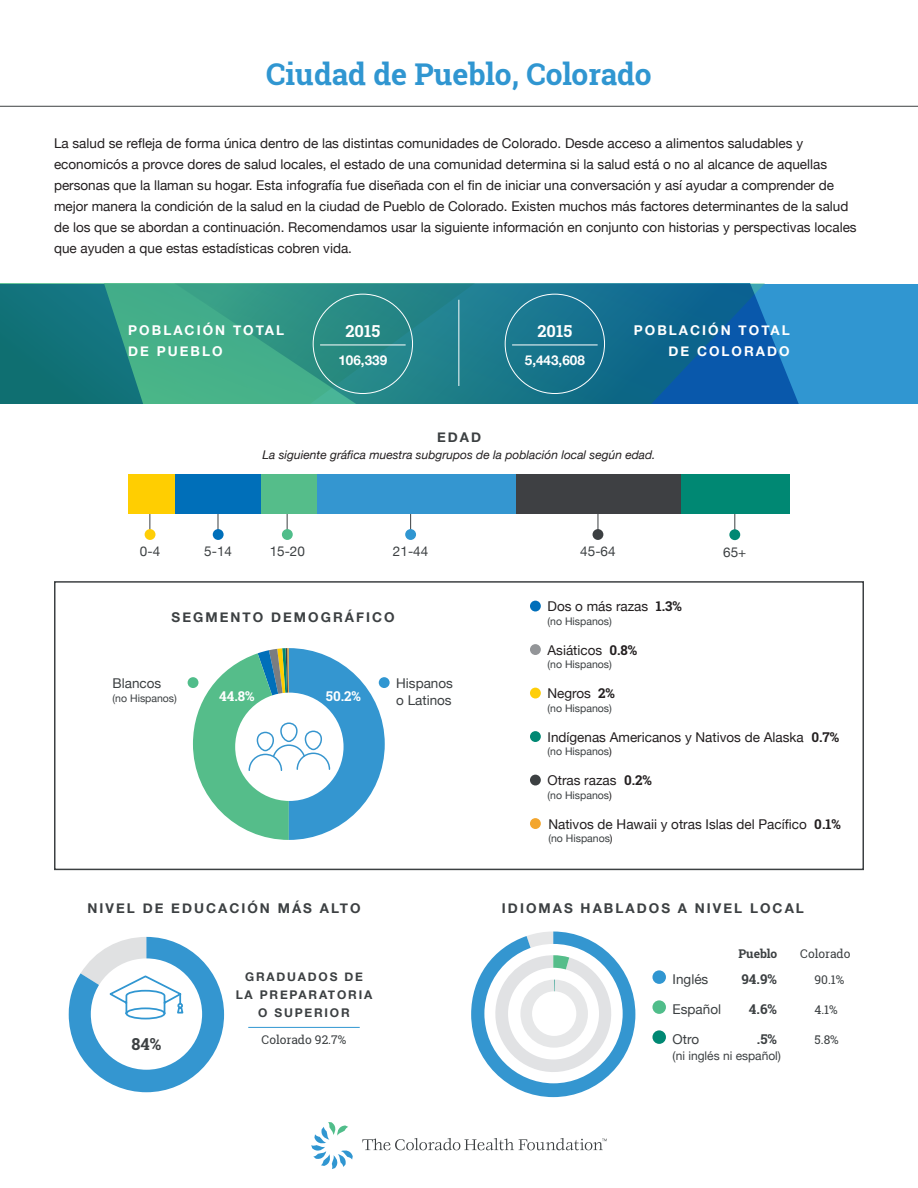
<style>
.page{position:relative;width:918px;height:1188px;background:#fff}
.page>*{position:absolute;margin:0;border:0;box-sizing:border-box;transform-origin:0 0}
.t1{font:700 30px "Roboto Slab";color:#3096d1}
.t2{font:700 16.5px "Roboto Slab";color:#fff}
.t3{font:700 16.5px "Roboto Slab";color:#3c4042}
.t4{font:13.5px/21px "Helvetica Neue";color:#231f20}
.Brand_Book__Intro_Pa{font:700 13.5px "Helvetica Neue";letter-spacing:.15em;color:#3c4042}
.t5{font:13.5px/16.5px "Helvetica Neue";color:#3c4042}
.Brand_Book__Intro_Pa-2{font:700 13.5px/21px "Helvetica Neue";letter-spacing:.15em;color:#fff}
.t6{font:700 13.5px "Roboto Slab";color:#3c4042}
.t7{font:700 13.5px "Roboto Slab";color:#fff}
.Brand_Book__Intro_Pa-3{font:italic 12px "Helvetica Neue";color:#231f20}
.Brand_Book__Intro_Pa-4{font:700 12px/18px "Helvetica Neue";letter-spacing:.15em;color:#3c4042;text-align:center}
.t8{font:12px "Roboto Slab";color:#3c4042}
.t9{font:12px "Helvetica Neue";color:#3c4042}
.t10{font:700 12px "Roboto Slab";color:#3c4042}
.t11{font:10.5px "Helvetica Neue";color:#3c4042}
.s1{font-family:"Roboto Slab";font-weight:700}
.s2{color:#231f20}
</style>
<div class="page">
<div style="left:54px;top:581px;width:810px;height:289px;border:2px solid #3c4042"></div>
<svg style="left:193px;top:648px;width:192px;height:192px"></svg>
<div style="left:530px;top:601px;width:11px;height:10px;background:#006fba;border-radius:50%"></div>
<div style="left:530px;top:644px;width:11px;height:11px;background:#939598;border-radius:50%"></div>
<div style="left:530px;top:688px;width:11px;height:10px;background:#fece08;border-radius:50%"></div>
<div style="left:530px;top:731px;width:11px;height:11px;background:#008873;border-radius:50%"></div>
<div style="left:530px;top:775px;width:11px;height:10px;background:#3c4042;border-radius:50%"></div>
<div style="left:530px;top:818px;width:11px;height:11px;background:#f3a62e;border-radius:50%"></div>
<div style="left:188px;top:677px;width:10px;height:11px;background:#50bd8a;border-radius:50%"></div>
<div style="left:379px;top:677px;width:11px;height:11px;background:#3096d1;border-radius:50%"></div>
<svg style="left:311px;top:1122px;width:42px;height:47px"></svg>
<svg style="left:362px;top:1138px;width:245px;height:12px"></svg>
<svg style="left:150px;top:514px;width:1px;height:15px"></svg>
<div style="left:145px;top:529px;width:10px;height:11px;background:#fece08;border-radius:50%"></div>
<svg style="left:287px;top:514px;width:1px;height:15px"></svg>
<div style="left:282px;top:529px;width:11px;height:11px;background:#50bd8a;border-radius:50%"></div>
<svg style="left:410px;top:514px;width:1px;height:15px"></svg>
<div style="left:405px;top:529px;width:11px;height:11px;background:#3096d1;border-radius:50%"></div>
<svg style="left:598px;top:514px;width:1px;height:15px"></svg>
<div style="left:593px;top:529px;width:10px;height:11px;background:#3c4042;border-radius:50%"></div>
<svg style="left:735px;top:514px;width:1px;height:15px"></svg>
<div style="left:729px;top:529px;width:11px;height:11px;background:#008873;border-radius:50%"></div>
<svg style="left:218px;top:514px;width:1px;height:15px"></svg>
<div style="left:213px;top:529px;width:11px;height:11px;background:#006fba;border-radius:50%"></div>
<div style="left:129px;top:475px;width:46px;height:39px;background:#ffce01"></div>
<div style="left:175px;top:475px;width:86px;height:39px;background:#006fb9"></div>
<div style="left:261px;top:475px;width:57px;height:39px;background:#55bd8a"></div>
<div style="left:318px;top:475px;width:198px;height:39px;background:#3496d0"></div>
<div style="left:516px;top:475px;width:166px;height:39px;background:#3e4043"></div>
<div style="left:682px;top:475px;width:108px;height:39px;background:#008873"></div>
<hr style="left:0;top:106px;width:918px;height:1px;background:#3c4042">
<svg style="left:0;top:284px;width:918px;height:120px;background:#258596"></svg>
<hr style="left:320px;top:345px;width:86px;height:1px;background:#fff">
<hr style="left:512px;top:345px;width:86px;height:1px;background:#fff">
<hr style="left:459px;top:300px;width:1px;height:86px;background:#fff">
<svg style="left:471px;top:932px;width:164px;height:165px"></svg>
<div style="left:532px;top:991px;width:44px;height:45px;background:#fff;border-radius:50%"></div>
<svg style="left:69px;top:937px;width:155px;height:155px"></svg>
<hr style="left:248px;top:1027px;width:112px;height:1px;background:#3096d1">
<div style="left:652px;top:970px;width:14px;height:14px;background:#3096d1;border-radius:50%"></div>
<div style="left:652px;top:1000px;width:14px;height:14px;background:#50bd8a;border-radius:50%"></div>
<div style="left:652px;top:1030px;width:14px;height:14px;background:#008873;border-radius:50%"></div>
<p class="t1" style="left:266px;top:54px;width:387px">Ciudad de Pueblo, Colorado</p>
<p class="t4" style="left:54px;top:133px;width:804px">La salud se refleja de forma única dentro de las distintas comunidades de Colorado. Desde acceso a alimentos saludables y economicós a provce dores de salud locales, el estado de una comunidad determina si la salud está o no al alcance de aquellas personas que la llaman su hogar. Esta infografía fue diseñada con el fin de iniciar una conversación y así ayudar a comprender de mejor manera la condición de la salud en la ciudad de Pueblo de Colorado. Existen muchos más factores determinantes de la salud de los que se abordan a continuación. Recomendamos usar la siguiente información en conjunto con historias y perspectivas locales que ayuden a que estas estadísticas cobren vida.</p>
<p class="Brand_Book__Intro_Pa-2" style="left:128px;top:320px;width:157px">POBLACIÓN TOTAL<br>DE PUEBLO</p>
<p class="t2" style="left:346px;top:320px;width:36px">2015</p>
<p class="Brand_Book__Intro_Pa-2" style="left:338px;top:350px;width:50px">106,339</p>
<p class="t2" style="left:538px;top:320px;width:36px">2015</p>
<p class="Brand_Book__Intro_Pa-2" style="left:525px;top:350px;width:62px">5,443,608</p>
<p class="Brand_Book__Intro_Pa-2" style="left:634px;top:320px;width:157px;text-align:right">POBLACIÓN TOTAL<br>DE COLORADO</p>
<p class="Brand_Book__Intro_Pa" style="left:437px;top:426px;width:46px">EDAD</p>
<p class="Brand_Book__Intro_Pa-3" style="left:263px;top:446px;width:394px">La siguiente gráfica muestra subgrupos de la población local según edad.</p>
<p class="t5" style="left:140px;top:544px;width:22px">0-4</p>
<p class="t5" style="left:270px;top:544px;width:37px">15-20</p>
<p class="t5" style="left:393px;top:544px;width:37px">21-44</p>
<p class="t5" style="left:580px;top:544px;width:37px">45-64</p>
<p class="t5" style="left:723px;top:544px;width:25px">65+</p>
<p class="t5" style="left:204px;top:544px;width:29px">5-14</p>
<p class="Brand_Book__Intro_Pa" style="left:172px;top:607px;width:224px">SEGMENTO DEMOGRÁFICO</p>
<p class="t5" style="left:113px;top:676px;width:50px">Blancos</p>
<p class="t11" style="left:113px;top:690px;width:66px">(no Hispanos)</p>
<p class="t7" style="left:219px;top:687px;width:37px">44.8%</p>
<p class="t7" style="left:326px;top:687px;width:37px">50.2%</p>
<p class="t5" style="left:396px;top:676px;width:58px">Hispanos o Latinos</p>
<p class="t4" style="left:548px;top:597px;width:136px">Dos o más razas <span class="s1">1.3%</span></p>
<p class="t11" style="left:548px;top:614px;width:66px">(no Hispanos)</p>
<p class="t4" style="left:548px;top:640px;width:91px">Asiáticos <span class="s1">0.8%</span></p>
<p class="t11" style="left:548px;top:657px;width:66px">(no Hispanos)</p>
<p class="t4" style="left:548px;top:684px;width:69px">Negros <span class="s1">2%</span></p>
<p class="t11" style="left:548px;top:701px;width:66px">(no Hispanos)</p>
<p class="t4" style="left:548px;top:727px;width:293px">Indígenas Americanos y Nativos de Alaska <span class="s1">0.7%</span></p>
<p class="t11" style="left:548px;top:744px;width:66px">(no Hispanos<span class="s2">)</span></p>
<p class="t4" style="left:548px;top:771px;width:106px">Otras razas <span class="s1">0.2%</span></p>
<p class="t11" style="left:548px;top:788px;width:66px">(no Hispanos<span class="s2">)</span></p>
<p class="t4" style="left:548px;top:814px;width:294px">Nativos de Hawaii y otras Islas del Pacífico <span class="s1">0.1%</span></p>
<p class="t11" style="left:548px;top:831px;width:66px">(no Hispanos<span class="s2">)</span></p>
<p class="Brand_Book__Intro_Pa" style="left:88px;top:897px;width:275px">NIVEL DE EDUCACIÓN MÁS ALTO</p>
<p class="Brand_Book__Intro_Pa" style="left:502px;top:897px;width:303px">IDIOMAS HABLADOS A NIVEL LOCAL</p>
<p class="t3" style="left:132px;top:1032px;width:31px">84%</p>
<p class="Brand_Book__Intro_Pa-4" style="left:236px;top:968px;width:138px">GRADUADOS DE<br>LA PREPARATORIA<br>O SUPERIOR</p>
<p class="t8" style="left:262px;top:1032px;width:86px">Colorado 92.7%</p>
<p class="t10" style="left:739px;top:945px;width:40px">Pueblo</p>
<p class="t8" style="left:800px;top:945px;width:52px">Colorado</p>
<p class="t5" style="left:673px;top:972px;width:37px">Inglés</p>
<p class="t6" style="left:741px;top:970px;width:37px">94.9%</p>
<p class="t8" style="left:814px;top:971px;width:31px">90.1%</p>
<p class="t5" style="left:673px;top:1002px;width:50px">Español</p>
<p class="t6" style="left:749px;top:1000px;width:30px">4.6%</p>
<p class="t8" style="left:814px;top:1001px;width:25px">4.1%</p>
<p class="t5" style="left:673px;top:1032px;width:28px">Otro</p>
<p class="t6" style="left:757px;top:1030px;width:22px">.5%</p>
<p class="t8" style="left:814px;top:1031px;width:26px">5.8%</p>
<p class="t9" style="left:673px;top:1047px;width:110px">(ni inglés ni español)</p>
</div>
